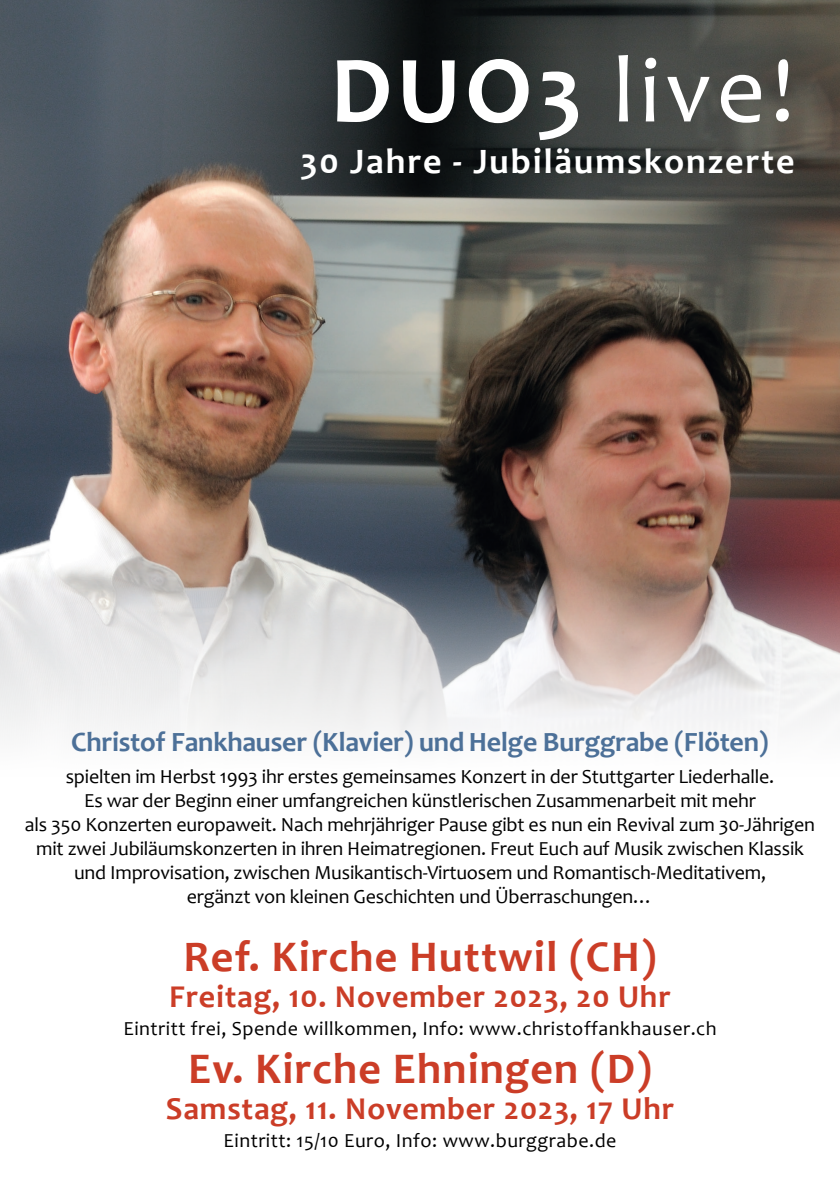
<style>
.page{position:relative;width:840px;height:1191px;background:#fff}
.page>*{position:absolute;margin:0;border:0;box-sizing:border-box;transform-origin:0 0}
.t1{font:96px "Candara";color:#fff}
.t2{font:700 44px "Candara";letter-spacing:.025em;color:#cb3d27}
.t3{font:700 36px "Candara";letter-spacing:.05em;color:#fff}
.t4{font:700 32px "Candara";letter-spacing:.025em;color:#cb3d27}
.t5{font:700 28px "Candara";letter-spacing:-.01em;color:#4c7098}
.t6{font:20px/24px "Candara";letter-spacing:-.01em;color:#000;text-align:center}
.t7{font:20px "Candara";letter-spacing:.025em;color:#000}
.s1{font-weight:700}
</style>
<div class="page">
<img style="left:0;top:0;width:839px;height:743px">
<h1 class="t1" style="left:330px;top:32px;width:465px"><span class="s1">DUO3</span> live!</h1>
<h3 class="t3" style="left:300px;top:140px;width:495px">30 Jahre - Jubiläumskonzerte</h3>
<h3 class="t5" style="left:71px;top:725px;width:698px">Christof Fankhauser (Klavier) und Helge Burggrabe (Flöten)</h3>
<p class="t6" style="left:25px;top:765px;width:791px">spielten im Herbst 1993 ihr erstes gemeinsames Konzert in der Stuttgarter Liederhalle.<br>Es war der Beginn einer umfangreichen künstlerischen Zusammenarbeit mit mehr<br>als 350 Konzerten europaweit. Nach mehrjähriger Pause gibt es nun ein Revival zum 30-Jährigen mit zwei Jubiläumskonzerten in ihren Heimatregionen. Freut Euch auf Musik zwischen Klassik und Improvisation, zwischen Musikantisch-Virtuosem und Romantisch-Meditativem,<br>ergänzt von kleinen Geschichten und Überraschungen…</p>
<h2 class="t2" style="left:183px;top:930px;width:474px">Ref. Kirche Huttwil (CH)</h2>
<h3 class="t4" style="left:169px;top:977px;width:502px">Freitag, 10. November 2023, 20 Uhr</h3>
<p class="t7" style="left:123px;top:1016px;width:594px">Eintritt frei, Spende willkommen, Info: www.christoffankhauser.ch</p>
<h2 class="t2" style="left:188px;top:1042px;width:465px">Ev. Kirche Ehningen (D)</h2>
<h3 class="t4" style="left:166px;top:1089px;width:509px">Samstag, 11. November 2023, 17 Uhr</h3>
<p class="t7" style="left:223px;top:1128px;width:394px">Eintritt: 15/10 Euro, Info: www.burggrabe.de</p>
</div>
